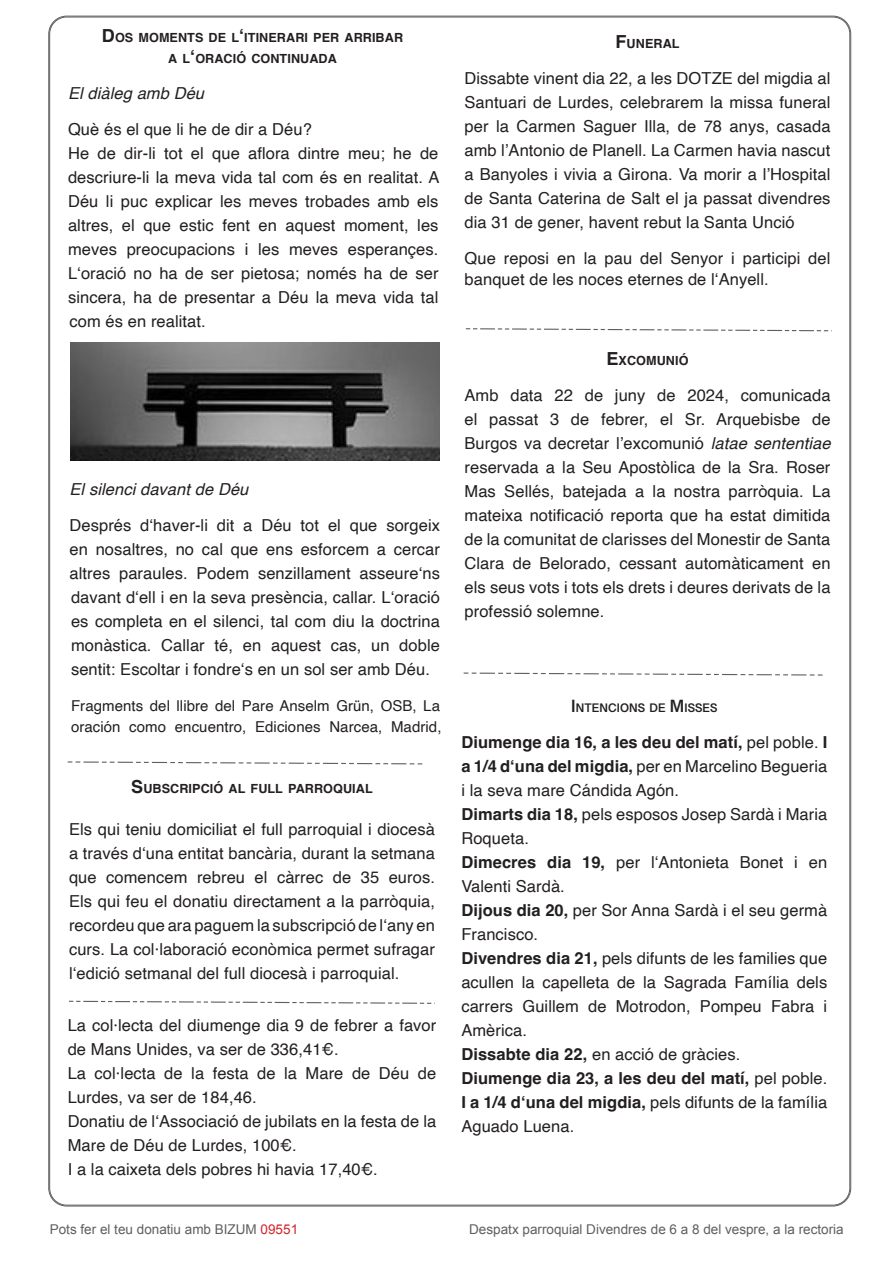
<style>
.page{position:relative;width:893px;height:1263px;background:#fff}
.page>*{position:absolute;margin:0;border:0;box-sizing:border-box;transform-origin:0 0}
.t1{font:16.5px/24px "Helvetica";letter-spacing:.005em;color:#231f20;text-align:justify}
.t2{font:700 16.5px/24px "Helvetica";letter-spacing:.005em;color:#231f20;text-align:justify}
.t3{font:italic 16.5px "Helvetica";letter-spacing:.005em;color:#231f20}
.t4{font:15px/21px "Helvetica";letter-spacing:.005em;color:#231f20}
.t5{font:13.5px "Arial";color:#5f5f62}
.t6{font:700 12.6px "Helvetica";letter-spacing:.005em;color:#231f20}
.t7{font:700 12.6px "Grantha Sangam MN";letter-spacing:.005em;color:#231f20}
.s1{font-size:18px}
.s2{font-style:italic}
.s3{font-weight:700}
.s4{font-weight:400}
.s5{color:#d1232a}
</style>
<div class="page">
<img style="left:71px;top:342px;width:368px;height:119px">
<svg style="left:465px;top:328px;width:367px;height:4px"></svg>
<svg style="left:69px;top:1000px;width:366px;height:4px"></svg>
<svg style="left:67px;top:761px;width:356px;height:4px"></svg>
<svg style="left:463px;top:672px;width:360px;height:4px"></svg>
<p class="t6" style="left:102px;top:30px;width:303px"><span class="s1">D</span>OS MOMENTS DE L<span class="s1">‘</span>ITINERARI PER ARRIBAR</p>
<p class="t6" style="left:168px;top:51px;width:170px">A L<span class="s1">‘</span>ORACIÓ CONTINUADA</p>
<p class="t3" style="left:68px;top:80px;width:138px">El diàleg amb Déu</p>
<p class="t1" style="left:68px;top:118px;width:245px">Què és el que li he de dir a Déu?</p>
<p class="t1" style="left:68px;top:142px;width:373px">He de dir-li tot el que aflora dintre meu; he de descriure-li la meva vida tal com és en realitat. A Déu li puc explicar les meves trobades amb els altres, el que estic fent en aquest moment, les meves preocupacions i les meves esperançes.<br>L‘oració no ha de ser pietosa; només ha de ser sincera, ha de presentar a Déu la meva vida tal com és en realitat.</p>
<p class="t3" style="left:70px;top:476px;width:180px">El silenci davant de Déu</p>
<p class="t1" style="left:70px;top:514px;width:372px">Després d‘haver-li dit a Déu tot el que sorgeix en nosaltres, no cal que ens esforcem a cercar altres paraules. Podem senzillament asseure‘ns davant d‘ell i en la seva presència, callar. L‘oració es completa en el silenci, tal com diu la doctrina monàstica. Callar té, en aquest cas, un doble sentit: Escoltar i fondre‘s en un sol ser amb Déu.</p>
<p class="t4" style="left:71px;top:695px;width:372px">Fragments del llibre del Pare Anselm Grün, OSB, La oración como encuentro, Ediciones Narcea, Madrid,</p>
<p class="t6" style="left:131px;top:780px;width:243px"><span class="s1">S</span>UBSCRIPCIÓ AL FULL PARROQUIAL</p>
<p class="t1" style="left:69px;top:817px;width:367px">Els qui teniu domiciliat el full parroquial i diocesà a través d‘una entitat bancària, durant la setmana que comencem rebreu el càrrec de 35 euros.<br>Els qui feu el donatiu directament a la parròquia, recordeu que ara paguem la subscripció de l‘any en curs. La col·laboració econòmica permet sufragar l‘edició setmanal del full diocesà i parroquial.</p>
<p class="t1" style="left:68px;top:1014px;width:370px">La col·lecta del diumenge dia 9 de febrer a favor de Mans Unides, va ser de 336,41€.</p>
<p class="t1" style="left:68px;top:1062px;width:370px">La col·lecta de la festa de la Mare de Déu de<br>Lurdes, va ser de 184,46.</p>
<p class="t1" style="left:68px;top:1110px;width:370px">Donatiu de l‘Associació de jubilats en la festa de la<br>Mare de Déu de Lurdes, 100€.</p>
<p class="t1" style="left:68px;top:1158px;width:312px">I a la caixeta dels pobres hi havia 17,40€.</p>
<p class="t6" style="left:615px;top:35px;width:66px"><span class="s1">F</span>UNERAL</p>
<p class="t1" style="left:465px;top:66px;width:367px">Dissabte vinent dia 22, a les DOTZE del migdia al Santuari de Lurdes, celebrarem la missa funeral per la Carmen Saguer Illa, de 78 anys, casada amb l’Antonio de Planell. La Carmen havia nascut a Banyoles i vivia a Girona. Va morir a l’Hospital de Santa Caterina de Salt el ja passat divendres dia 31 de gener, havent rebut la Santa Unció</p>
<p class="t1" style="left:465px;top:248px;width:367px;line-height:21px">Que reposi en la pau del Senyor i participi del banquet de les noces eternes de l‘Anyell.</p>
<p class="t6" style="left:606px;top:352px;width:84px"><span class="s1">E</span>XCOMUNIÓ</p>
<p class="t1" style="left:465px;top:383px;width:367px">Amb data 22 de juny de 2024, comunicada el passat 3 de febrer, el Sr. Arquebisbe de Burgos va decretar l’excomunió <span class="s2">latae sententiae </span>reservada a la Seu Apostòlica de la Sra. Roser Mas Sellés, batejada a la nostra parròquia. La mateixa notificació reporta que ha estat dimitida de la comunitat de clarisses del Monestir de Santa Clara de Belorado, cessant automàticament en els seus vots i tots els drets i deures derivats de la professió solemne.</p>
<p class="t7" style="left:571px;top:700px;width:148px"><span class="s1">I</span>NTENCIONS DE <span class="s1">M</span>ISSES</p>
<p class="t1" style="left:461px;top:731px;width:367px"><span class="s3">Diumenge dia 16, a les deu del matí,</span> pel poble. <span class="s3">I a 1/4 d‘una del migdia,</span> per en Marcelino Begueria i la seva mare Cándida Agón.</p>
<p class="t1" style="left:461px;top:803px;width:367px"><span class="s3">Dimarts dia 18,</span> pels esposos Josep Sardà i Maria<br>Roqueta.</p>
<p class="t1" style="left:461px;top:851px;width:367px"><span class="s3">Dimecres dia 19,</span> per l‘Antonieta Bonet i en<br>Valenti Sardà.</p>
<p class="t1" style="left:461px;top:899px;width:367px"><span class="s3">Dijous dia 20,</span> per Sor Anna Sardà i el seu germà<br>Francisco.</p>
<p class="t1" style="left:461px;top:947px;width:367px"><span class="s3">Divendres dia 21,</span> pels difunts de les families que acullen la capelleta de la Sagrada Família dels carrers Guillem de Motrodon, Pompeu Fabra i Amèrica.</p>
<p class="t1" style="left:461px;top:1043px;width:281px"><span class="s3">Dissabte dia 22,</span> en acció de gràcies.</p>
<p class="t2" style="left:461px;top:1068px;width:367px">Diumenge dia 23, a les deu del matí, <span class="s4">pel poble.<br></span>I a 1/4 d‘una del migdia, <span class="s4">pels difunts de la família Aguado Luena.</span></p>
<p class="t5" style="left:50px;top:1221px;width:250px">Pots fer el teu donatiu amb BIZUM <span class="s5">09551</span></p>
<p class="t5" style="left:469px;top:1221px;width:376px">Despatx parroquial Divendres de 6 a 8 del vespre, a la rectoria</p>
</div>
